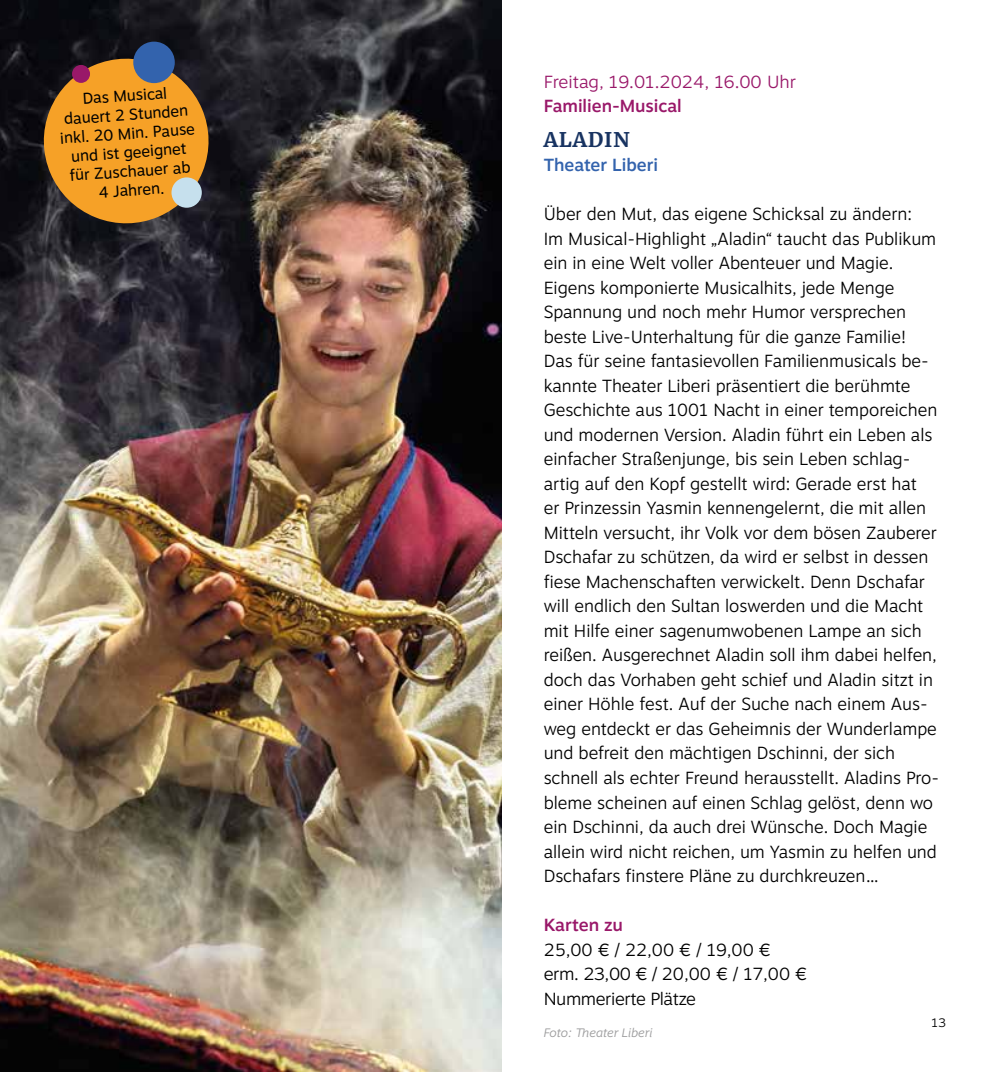
<style>
.page{position:relative;width:1003px;height:1072px;background:#fff}
.page>*{position:absolute;margin:0;border:0;box-sizing:border-box;transform-origin:0 0}
.t1{font:700 20.12px "Merriweather";letter-spacing:.04em;color:#183361}
.t2{font:300 17.5px/24.5px "Motiva Sans";color:#000}
.t3{font:300 17.5px/24.5px "Motiva Sans";letter-spacing:-.02em;color:#000}
.t4{font:300 17.5px "Motiva Sans";color:#991869}
.t5{font:500 17.5px "Motiva Sans";color:#991869}
.t6{font:500 17.5px "Motiva Sans";color:#3363ad}
.t7{font:15.75px/18.9px "Motiva Sans";color:#000;text-align:center}
.t8{font:italic 300 12.25px "Motiva Sans";letter-spacing:-.005em;color:#9c9c9d}
.t9{font:300 12.25px "Motiva Sans";color:#000}
</style>
<div class="page">
<img style="left:0;top:0;width:501px;height:1071px">
<svg style="left:41px;top:56px;width:170px;height:170px;background:#be7f25"></svg>
<div style="left:171px;top:177px;width:31px;height:31px;background:#c6e0ed;border-radius:50%"></div>
<div style="left:72px;top:65px;width:18px;height:18px;background:#991869;border-radius:50%"></div>
<div style="left:133px;top:42px;width:42px;height:41px;background:#3363ad;border-radius:50%"></div>
<p class="t7" style="left:57px;top:91px;width:136px;rotate:-4deg">Das Musical dauert 2 Stunden inkl. 20 Min. Pause und ist geeignet für Zuschauer ab<br>4 Jahren.</p>
<p class="t4" style="left:543px;top:69px;width:254px">Freitag, 19.01.2024, 16.00 Uhr</p>
<p class="t5" style="left:543px;top:93px;width:140px">Familien-Musical</p>
<p class="t1" style="left:543px;top:127px;width:87px">ALADIN</p>
<p class="t6" style="left:543px;top:152px;width:116px">Theater Liberi</p>
<p class="t2" style="left:543px;top:201px;width:396px">Über den Mut, das eigene Schicksal zu ändern:<br>Im Musical-Highlight „Aladin“ taucht das Publikum ein in eine Welt voller Abenteuer und Magie.<br>Eigens komponierte Musicalhits, jede Menge Spannung und noch mehr Humor versprechen beste Live-Unterhaltung für die ganze Familie!<br>Das für seine fantasievollen Familienmusicals be&shy;kannte Theater Liberi präsentiert die berühmte Geschichte aus 1001 Nacht in einer temporeichen und modernen Version. Aladin führt ein Leben als einfacher Straßenjunge, bis sein Leben schlag&shy;artig auf den Kopf gestellt wird: Gerade erst hat<br>er Prinzessin Yasmin kennengelernt, die mit allen Mitteln versucht, ihr Volk vor dem bösen Zauberer Dschafar zu schützen, da wird er selbst in dessen fiese Machenschaften verwickelt. Denn Dschafar will endlich den Sultan loswerden und die Macht mit Hilfe einer sagenumwobenen Lampe an sich reißen. Ausgerechnet Aladin soll ihm dabei helfen, doch das Vorhaben geht schief und Aladin sitzt in einer Höhle fest. Auf der Suche nach einem Aus&shy;weg entdeckt er das Geheimnis der Wunderlampe und befreit den mächtigen Dschinni, der sich schnell als echter Freund herausstellt. Aladins Pro&shy;bleme scheinen auf einen Schlag gelöst, denn wo ein Dschinni, da auch drei Wünsche. Doch Magie allein wird nicht reichen, um Yasmin zu helfen und Dschafars finstere Pläne zu durchkreuzen…</p>
<p class="t5" style="left:543px;top:912px;width:81px">Karten zu</p>
<p class="t3" style="left:543px;top:936px;width:264px">25,00 € / 22,00 € / 19,00 € erm. 23,00 € / 20,00 € / 17,00 €<br>Nummerierte Plätze</p>
<p class="t8" style="left:543px;top:1023px;width:110px">Foto: Theater Liberi</p>
<p class="t9" style="left:931px;top:1014px;width:16px">13</p>
</div>
